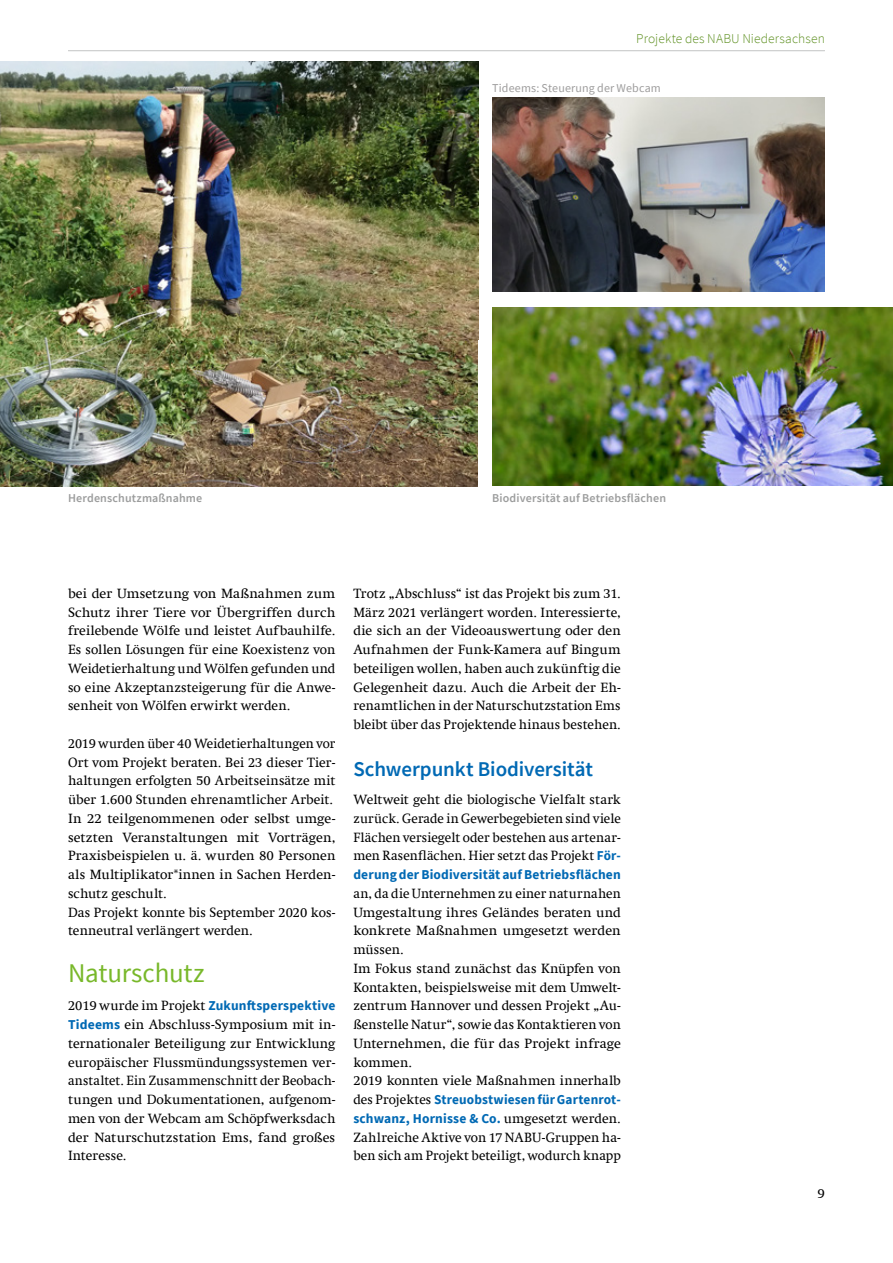
<style>
.page{position:relative;width:893px;height:1263px;background:#fff}
.page>*{position:absolute;margin:0;border:0;box-sizing:border-box;transform-origin:0 0}
.t1{font:27px "Source Sans Pro";letter-spacing:-.01em;color:#78b82a}
.t2{font:600 21px "Source Sans Pro";letter-spacing:-.005em;color:#0069b4}
.t3{font:13.5px/18.8px "Swift Com";letter-spacing:.005em;color:#000;text-align:justify}
.t4{font:700 13.5px/18.8px "Source Sans Pro";letter-spacing:.01em;color:#0069b4}
.t5{font:300 13.5px "Source Sans Pro";letter-spacing:.01em;color:#5e9021}
.t6{font:600 12px "Source Sans Pro";letter-spacing:.015em;color:#9c9d9d}
.t7{font:12px "Source Sans Pro";letter-spacing:.015em;color:#9e9d9d}
.s1{font-family:"Swift Com";font-weight:400;color:#000}
.s2{font-family:"Source Sans Pro";font-weight:700;color:#0069b4}
</style>
<div class="page">
<hr style="left:68px;top:50px;width:757px;height:1px;background:#cfd0d0">
<img style="left:0;top:62px;width:478px;height:424px">
<img style="left:492px;top:307px;width:401px;height:179px">
<img style="left:492px;top:98px;width:333px;height:194px">
<p class="t5" style="left:636px;top:30px;width:190px">Projekte des NABU Niedersachsen</p>
<p class="t7" style="left:492px;top:80px;width:170px">Tideems: Steuerung der Webcam</p>
<p class="t6" style="left:68px;top:490px;width:136px">Herdenschutzmaßnahme</p>
<p class="t6" style="left:492px;top:490px;width:175px">Biodiversität auf Betriebsflächen</p>
<p class="t3" style="left:68px;top:584px;width:269px">bei der Umsetzung von Maßnahmen zum Schutz ihrer Tiere vor Übergriffen durch freilebende Wölfe und leistet Aufbauhilfe.<br>Es sollen Lösungen für eine Koexistenz von Weidetierhaltung und Wölfen gefunden und so eine Akzeptanzsteigerung für die Anwe&shy;senheit von Wölfen erwirkt werden.</p>
<p class="t3" style="left:68px;top:734px;width:269px;text-align:left">2019 wurden über 40 Weidetierhaltungen vor Ort vom Projekt beraten. Bei 23 dieser Tier&shy;haltungen erfolgten 50 Arbeitseinsätze mit über 1.600 Stunden ehrenamtlicher Arbeit.<br>In 22 teilgenommenen oder selbst umge&shy;setzten Veranstaltungen mit Vorträgen, Praxisbeispielen u. ä. wurden 80 Personen als Multiplikator*innen in Sachen Herden&shy;schutz geschult.<br>Das Projekt konnte bis September 2020 kos&shy;tenneutral verlängert werden.</p>
<h1 class="t1" style="left:68px;top:956px;width:138px">Naturschutz</h1>
<p class="t4" style="left:68px;top:996px;width:269px"><span class="s1">2019 wurde im Projekt</span> Zukunftsperspektive</p>
<p class="t3" style="left:68px;top:1015px;width:269px"><span class="s2">Tideems</span> ein Abschluss-Symposium mit in&shy;ternationaler Beteiligung zur Entwicklung europäischer Flussmündungssystemen ver&shy;anstaltet. Ein Zusammenschnitt der Beobach&shy;tungen und Dokumentationen, aufgenom&shy;men von der Webcam am Schöpfwerksdach der Naturschutzstation Ems, fand großes Interesse.</p>
<p class="t3" style="left:353px;top:584px;width:269px">Trotz „Abschluss“ ist das Projekt bis zum 31.<br>März 2021 verlängert worden. Interessierte, die sich an der Videoauswertung oder den Aufnahmen der Funk-Kamera auf Bingum beteiligen wollen, haben auch zukünftig die Gelegenheit dazu. Auch die Arbeit der Eh&shy;renamtlichen in der Naturschutzstation Ems bleibt über das Projektende hinaus bestehen.</p>
<h2 class="t2" style="left:353px;top:755px;width:241px">Schwerpunkt Biodiversität</h2>
<p class="t3" style="left:353px;top:790px;width:269px">Weltweit geht die biologische Vielfalt stark zurück. Gerade in Gewerbegebieten sind viele Flächen versiegelt oder bestehen aus artenar&shy;men Rasenflächen. Hier setzt das Projekt <span class="s2">För-</span></p>
<p class="t4" style="left:353px;top:865px;width:269px">derung der Biodiversität auf Betriebsflächen</p>
<p class="t3" style="left:353px;top:884px;width:269px;text-align:left">an, da die Unternehmen zu einer naturnahen Umgestaltung ihres Geländes beraten und konkrete Maßnahmen umgesetzt werden müssen.<br>Im Fokus stand zunächst das Knüpfen von Kontakten, beispielsweise mit dem Umwelt&shy;zentrum Hannover und dessen Projekt „Au&shy;ßenstelle Natur“, sowie das Kontaktieren von Unternehmen, die für das Projekt infrage kommen.<br>2019 konnten viele Maßnahmen innerhalb</p>
<p class="t4" style="left:353px;top:1090px;width:269px"><span class="s1">des Projektes</span> Streuobstwiesen für Gartenrot&shy;schwanz, Hornisse &amp; Co. <span class="s1">umgesetzt werden.</span></p>
<p class="t3" style="left:353px;top:1128px;width:269px">Zahlreiche Aktive von 17 NABU-Gruppen ha&shy;ben sich am Projekt beteiligt, wodurch knapp</p>
<p class="t3" style="left:818px;top:1184px;width:9px">9</p>
</div>
